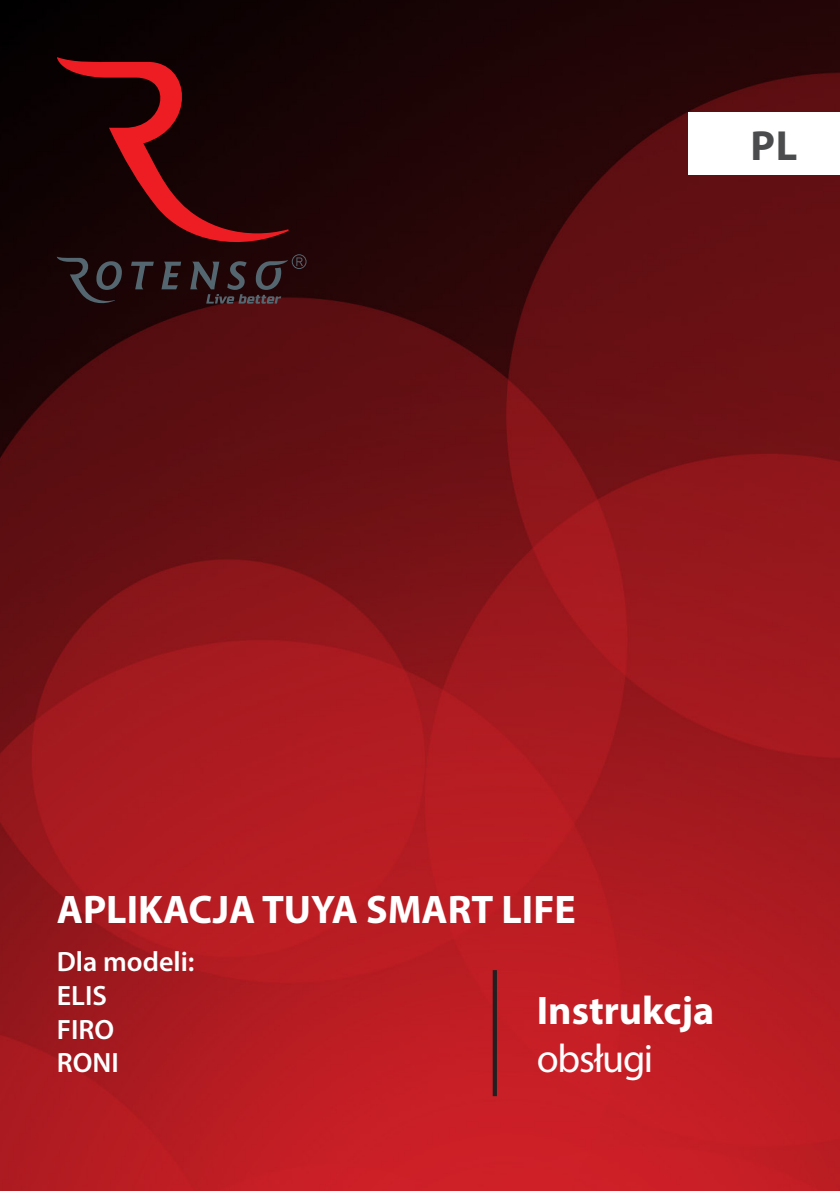
<style>
.page{position:relative;width:840px;height:1191px;background:#fff}
.page>*{position:absolute;margin:0;border:0;box-sizing:border-box;transform-origin:0 0}
.t1{font:700 42.2px "Myriad Pro";color:#4b4c4d}
.t2{font:700 40px "Myriad Pro";color:#fff}
.t3{font:40px "Myriad Pro";letter-spacing:-.03em;color:#fff}
.t4{font:600 28px/33.6px "Myriad Pro";color:#fff}
</style>
<div class="page">
<img style="left:0;top:0;width:839px;height:1191px">
<div style="left:688px;top:113px;width:151px;height:62px;background:#fff"></div>
<svg style="left:57px;top:57px;width:231px;height:195px;fill:#150304"></svg>
<svg style="left:57px;top:254px;width:249px;height:51px"></svg>
<svg style="left:492px;top:970px;width:4px;height:126px"></svg>
<p class="t1" style="left:750px;top:124px;width:49px">PL</p>
<p class="t2" style="left:57px;top:889px;width:520px">APLIKACJA TUYA SMART LIFE</p>
<p class="t4" style="left:57px;top:945px;width:139px">Dla modeli:<br>ELIS<br>FIRO<br>RONI</p>
<p class="t2" style="left:536px;top:990px;width:179px">Instrukcja</p>
<p class="t3" style="left:536px;top:1043px;width:118px">obsługi</p>
</div>
